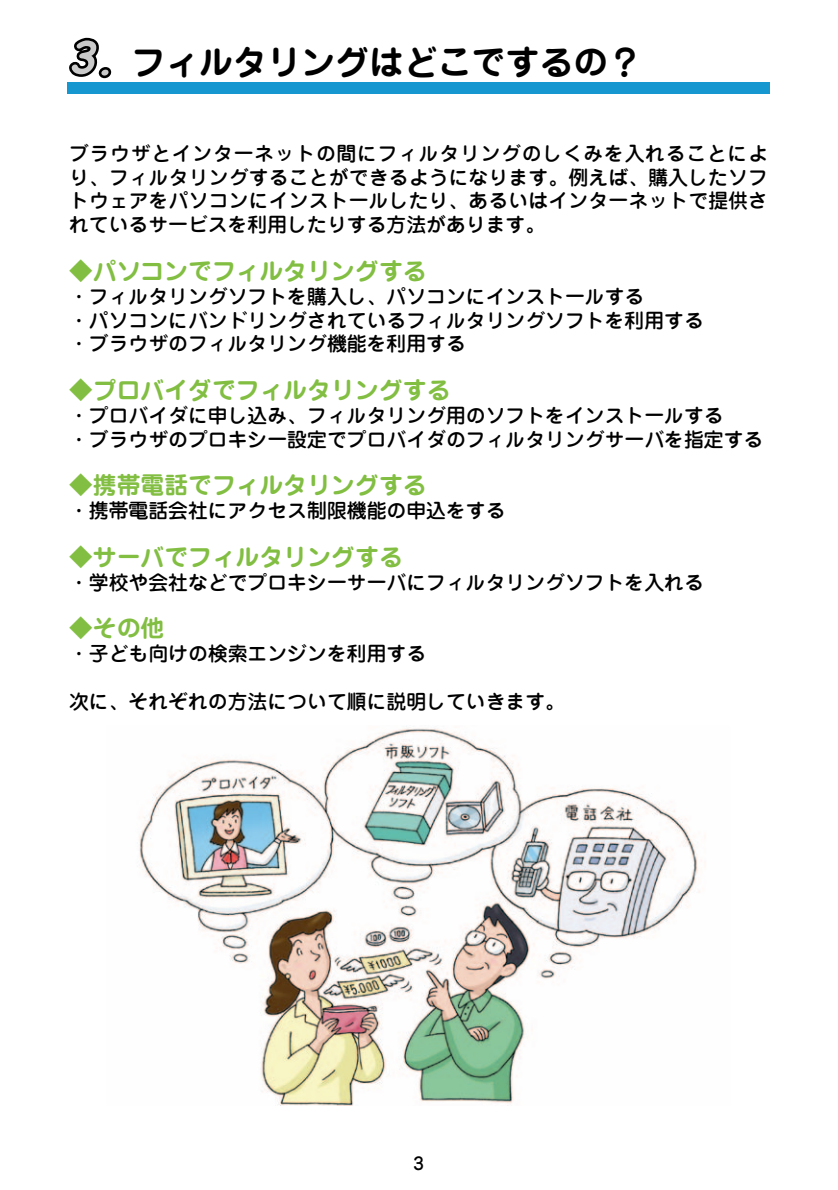
<style>
.page{position:relative;width:838px;height:1190px;background:#fff}
.page>*{position:absolute;margin:0;border:0;box-sizing:border-box;transform-origin:0 0}
.t1{font:700 34px "Jun 501";color:#000}
.t2{font:700 23.8px "Jun 501";color:#82be42}
.t3{font:500 19.8px/23.8px "Jun 34";color:#000}
.t4{font:500 17px "Jun 34";color:#000}
</style>
<div class="page">
<div style="left:67px;top:82px;width:703px;height:12px;background:#1697cf"></div>
<img style="left:139px;top:728px;width:561px;height:378px">
<svg style="left:69px;top:37px;width:43px;height:42px"></svg>
<h1 class="t1" style="left:131px;top:50px;width:511px">フィルタリングはどこでするの？</h1>
<p class="t3" style="left:69px;top:144px;width:701px;text-align:justify">ブラウザとインターネットの間にフィルタリングのしくみを入れることにより、フィルタリングすることができるようになります。例えば、購入したソフトウェアをパソコンにインストールしたり、あるいはインターネットで提供されているサービスを利用したりする方法があります。</p>
<p class="t2" style="left:69px;top:262px;width:359px">◆パソコンでフィルタリングする</p>
<p class="t3" style="left:69px;top:287px;width:636px">・フィルタリングソフトを購入し、パソコンにインストールする<br>・パソコンにバンドリングされているフィルタリングソフトを利用する・ブラウザのフィルタリング機能を利用する</p>
<p class="t2" style="left:69px;top:381px;width:383px">◆プロバイダでフィルタリングする</p>
<p class="t3" style="left:69px;top:406px;width:696px">・プロバイダに申し込み、フィルタリング用のソフトをインストールする<br>・ブラウザのプロキシー設定でプロバイダのフィルタリングサーバを指定する</p>
<p class="t2" style="left:69px;top:477px;width:359px">◆携帯電話でフィルタリングする</p>
<p class="t3" style="left:69px;top:501px;width:438px">・携帯電話会社にアクセス制限機能の申込をする</p>
<p class="t2" style="left:69px;top:548px;width:335px">◆サーバでフィルタリングする</p>
<p class="t3" style="left:69px;top:573px;width:636px">・学校や会社などでプロキシーサーバにフィルタリングソフトを入れる</p>
<p class="t2" style="left:69px;top:620px;width:97px">◆その他</p>
<p class="t3" style="left:69px;top:644px;width:359px">・子ども向けの検索エンジンを利用する</p>
<p class="t3" style="left:69px;top:692px;width:498px">次に、それぞれの方法について順に説明していきます。</p>
<p class="t4" style="left:413px;top:1157px;width:12px">3</p>
</div>
